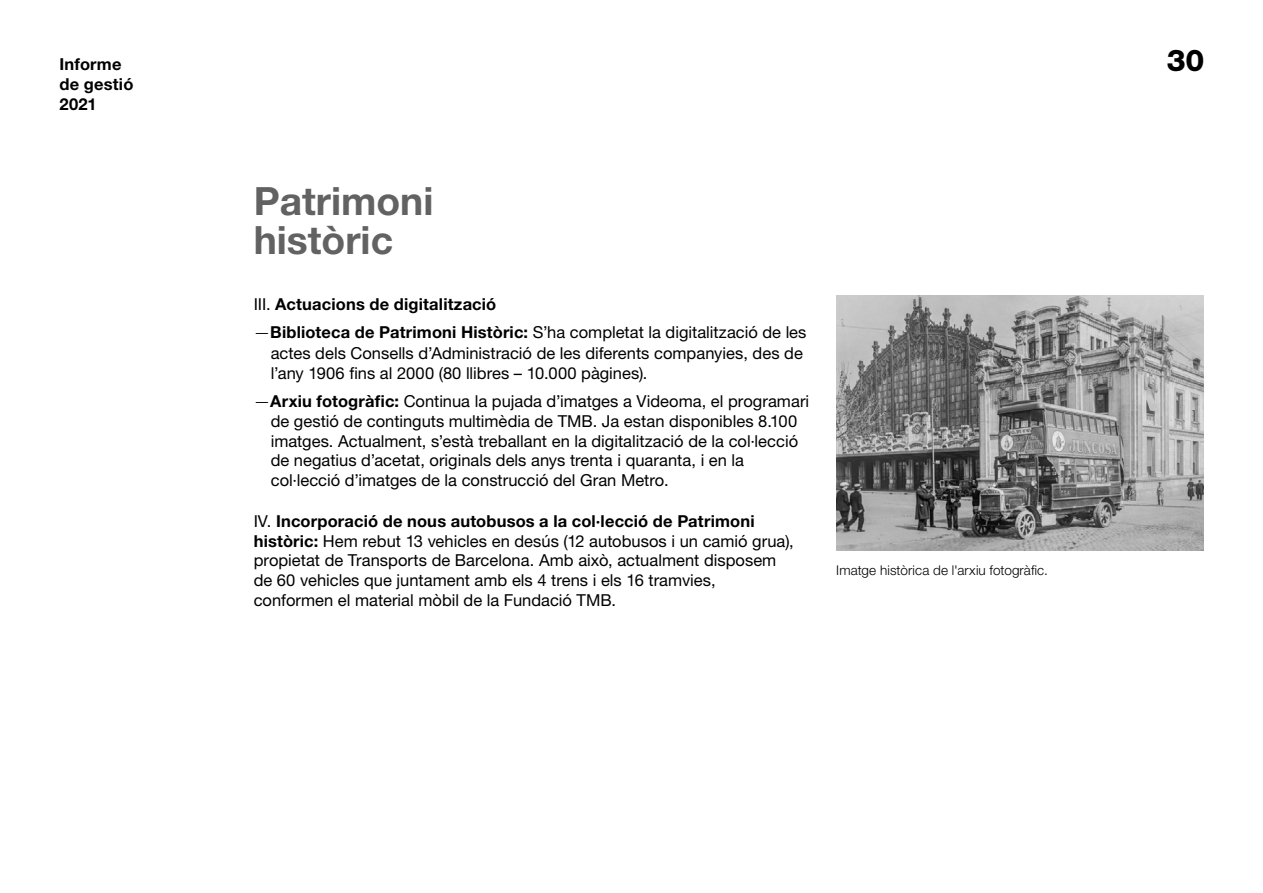
<style>
.page{position:relative;width:1263px;height:893px;background:#fff}
.page>*{position:absolute;margin:0;border:0;box-sizing:border-box;transform-origin:0 0}
.t1{font:700 39px/39px "Xckjkw Helvetica Neue LT Std";color:#626262}
.t2{font:800 30px "Sxhhrd Helvetica Neue LT Std";color:#000}
.t3{font:16.5px/19.8px "Wqkstr Helvetica Neue LT Std";color:#000}
.t4{font:700 16.5px "Xckjkw Helvetica Neue LT Std";letter-spacing:.01em;color:#000}
.t5{font:700 16.5px/19.8px "Dqcyrr Helvetica Neue LT Std";letter-spacing:.01em;color:#000}
.t6{font:300 13.5px "Nplrtt Helvetica Neue LT Std";letter-spacing:.01em;color:#000}
.s1{font-family:"Wqkstr Helvetica Neue LT Std";font-weight:400}
.s2{font-family:"Nplrtt Helvetica Neue LT Std";font-weight:300}
.s3{font-family:"Xckjkw Helvetica Neue LT Std";font-weight:700}
</style>
<div class="page">
<img style="left:836px;top:295px;width:367px;height:256px">
<p class="t5" style="left:60px;top:54px;width:63px">Informe</p>
<h2 class="t2" style="left:1167px;top:42px;width:39px">30</h2>
<p class="t5" style="left:60px;top:74px;width:75px">de gestió<br>2021</p>
<h1 class="t1" style="left:254px;top:181px;width:181px">Patrimoni històric</h1>
<p class="t4" style="left:254px;top:293px;width:244px"><span class="s1">III.</span> Actuacions de digitalització</p>
<p class="t3" style="left:271px;top:322px;width:537px;line-height:20.4px;text-indent:-17px"><span class="s2">—</span><span class="s3">Biblioteca de Patrimoni Històric:</span> S’ha completat la digitalització de les actes dels Consells d’Administració de les diferents companyies, des de l’any 1906 fns al 2000 (80 llibres – 10.000 pàgines).</p>
<p class="t3" style="left:271px;top:391px;width:540px;text-indent:-17px"><span class="s2">—</span><span class="s3">Arxiu fotogràfc:</span> Continua la pujada d’imatges a Videoma, el programari de gestió de continguts multimèdia de TMB. Ja estan disponibles 8.100 imatges. Actualment, s’està treballant en la digitalització de la col·lecció de negatius d’acetat, originals dels anys trenta i quaranta, i en la col·lecció d’imatges de la construcció del Gran Metro.</p>
<p class="t3" style="left:254px;top:511px;width:541px">IV. <span class="s3">Incorporació de nous autobusos a la col·lecció de Patrimoni històric:</span> Hem rebut 13 vehicles en desús (12 autobusos i un camió grua), propietat de Transports de Barcelona. Amb això, actualment disposem de 60 vehicles que juntament amb els 4 trens i els 16 tramvies, conformen el material mòbil de la Fundació TMB.</p>
<p class="t6" style="left:836px;top:562px;width:213px">Imatge històrica de l'arxiu fotogràfc.</p>
</div>
